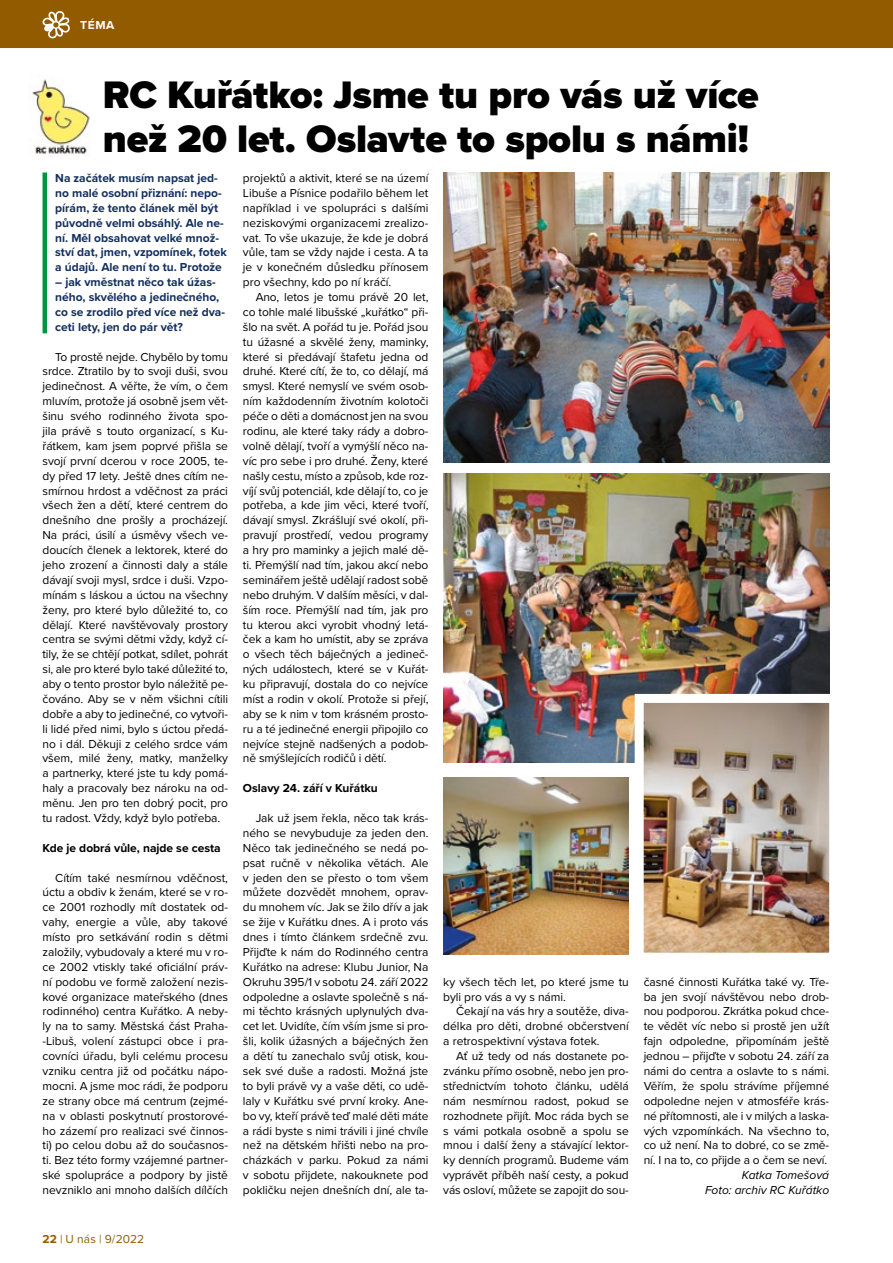
<style>
.page{position:relative;width:893px;height:1263px;background:#fff}
.page>*{position:absolute;margin:0;border:0;box-sizing:border-box;transform-origin:0 0}
.nadpis-01{font:900 39.75px/44.7px "Proxima Nova";letter-spacing:-.005em;color:#000}
.text{font:12px/14.9px "Proxima Nova";letter-spacing:-.005em;color:#000;text-align:justify}
.perex{font:700 12px/14.9px "Proxima Nova";color:#132f5e}
.nadpis-02{font:700 12px "Proxima Nova";color:#000}
.podpis{font:italic 12px "Proxima Nova";color:#000}
.t1{font:12px "Proxima Nova";letter-spacing:.005em;color:#935b00}
.t2{font:700 12px "Proxima Nova";color:#fff}
.s1{font-weight:700}
</style>
<div class="page">
<div style="left:0;top:0;width:893px;height:48px;background:#935b00"></div>
<svg style="left:42px;top:11px;width:28px;height:27px"></svg>
<hr style="left:43px;top:172px;width:4px;height:161px;background:#009641">
<img style="left:28px;top:79px;width:62px;height:75px">
<img style="left:443px;top:172px;width:386px;height:290px">
<img style="left:443px;top:473px;width:386px;height:290px">
<img style="left:630px;top:689px;width:200px;height:264px">
<img style="left:443px;top:777px;width:186px;height:177px">
<p class="t2" style="left:80px;top:16px;width:36px">TÉMA</p>
<p class="nadpis-01" style="left:103px;top:72px;width:658px">RC Kuřátko: Jsme tu pro vás už více než 20 let. Oslavte to spolu s námi!</p>
<p class="perex" style="left:55px;top:170px;width:173px">Na začátek musím napsat jed&shy;no malé osobní přiznání: nepo&shy;pírám, že tento článek měl být původně velmi obsáhlý. Ale ne&shy;ní. Měl obsahovat velké množ&shy;ství dat, jmen, vzpomínek, fotek a údajů. Ale není to tu. Protože</p>
<p class="perex" style="left:55px;top:274px;width:171px">– jak vměstnat něco tak úžas&shy;ného, skvělého a jedinečného, co se zrodilo před více než dva&shy;ceti lety, jen do pár vět?</p>
<p class="text" style="left:43px;top:349px;width:187px;text-indent:13px">To prostě nejde. Chybělo by tomu srdce. Ztratilo by to svoji duši, svou jedinečnost. A věřte, že vím, o čem mluvím, protože já osobně jsem vět&shy;šinu svého rodinného života spo&shy;jila právě s touto organizací, s Ku&shy;řátkem, kam jsem poprvé přišla se svojí první dcerou v roce 2005, te&shy;dy před 17 lety. Ještě dnes cítím ne&shy;smírnou hrdost a vděčnost za práci všech žen a dětí, které centrem do dnešního dne prošly a procházejí.<br>Na práci, úsilí a úsměvy všech ve&shy;doucích členek a lektorek, které do jeho zrození a činnosti daly a stále dávají svoji mysl, srdce i duši. Vzpo&shy;mínám s láskou a úctou na všechny ženy, pro které bylo důležité to, co dělají. Které navštěvovaly prostory centra se svými dětmi vždy, když cí&shy;tily, že se chtějí potkat, sdílet, pohrát si, ale pro které bylo také důležité to, aby o tento prostor bylo náležitě pe&shy;čováno. Aby se v něm všichni cítili dobře a aby to jedinečné, co vytvoři&shy;li lidé před nimi, bylo s úctou předá&shy;no i dál. Děkuji z celého srdce vám všem, milé ženy, matky, manželky a partnerky, které jste tu kdy pomá&shy;haly a pracovaly bez nároku na od&shy;měnu. Jen pro ten dobrý pocit, pro tu radost. Vždy, když bylo potřeba.</p>
<p class="nadpis-02" style="left:43px;top:839px;width:180px">Kde je dobrá vůle, najde se cesta</p>
<p class="text" style="left:43px;top:869px;width:187px;text-indent:13px">Cítím také nesmírnou vděčnost, úctu a obdiv k ženám, které se v ro&shy;ce 2001 rozhodly mít dostatek od&shy;vahy, energie a vůle, aby takové místo pro setkávání rodin s dětmi založily, vybudovaly a které mu v ro&shy;ce 2002 vtiskly také oficiální práv&shy;ní podobu ve formě založení nezis&shy;kové organizace mateřského (dnes rodinného) centra Kuřátko. A neby&shy;ly na to samy. Městská část Praha--Libuš, volení zástupci obce i pra&shy;covníci úřadu, byli celému procesu vzniku centra již od počátku nápo&shy;mocni. A jsme moc rádi, že podporu ze strany obce má centrum (zejmé&shy;na v oblasti poskytnutí prostorové&shy;ho zázemí pro realizaci své činnos&shy;ti) po celou dobu až do současnos&shy;ti. Bez této formy vzájemné partner&shy;ské spolupráce a podpory by jistě nevzniklo ani mnoho dalších dílčích</p>
<p class="text" style="left:243px;top:170px;width:187px">projektů a aktivit, které se na území Libuše a Písnice podařilo během let například i ve spolupráci s dalšími neziskovými organizacemi zrealizo&shy;vat. To vše ukazuje, že kde je dobrá vůle, tam se vždy najde i cesta. A ta je v konečném důsledku přínosem pro všechny, kdo po ní kráčí.</p>
<p class="text" style="left:243px;top:289px;width:187px;text-indent:13px">Ano, letos je tomu právě 20 let, co tohle malé libušské „kuřátko“ při&shy;šlo na svět. A pořád tu je. Pořád jsou tu úžasné a skvělé ženy, maminky, které si předávají štafetu jedna od druhé. Které cítí, že to, co dělají, má smysl. Které nemyslí ve svém osob&shy;ním každodenním životním kolotoči péče o děti a domácnost jen na svou rodinu, ale které taky rády a dobro&shy;volně dělají, tvoří a vymýšlí něco na&shy;víc pro sebe i pro druhé. Ženy, které našly cestu, místo a způsob, kde roz&shy;víjí svůj potenciál, kde dělají to, co je potřeba, a kde jim věci, které tvoří, dávají smysl. Zkrášlují své okolí, při&shy;pravují prostředí, vedou programy a hry pro maminky a jejich malé dě&shy;ti. Přemýšlí nad tím, jakou akcí nebo seminářem ještě udělají radost sobě nebo druhým. V dalším měsíci, v dal&shy;ším roce. Přemýšlí nad tím, jak pro tu kterou akci vyrobit vhodný letá&shy;ček a kam ho umístit, aby se zpráva o všech těch báječných a jedineč&shy;ných událostech, které se v Kuřát&shy;ku připravují, dostala do co nejvíce míst a rodin v okolí. Protože si přejí, aby se k nim v tom krásném prosto&shy;ru a té jedinečné energii připojilo co nejvíce stejně nadšených a podob&shy;ně smýšlejících rodičů i dětí.</p>
<p class="nadpis-02" style="left:243px;top:779px;width:136px">Oslavy 24. září v Kuřátku</p>
<p class="text" style="left:243px;top:810px;width:187px;text-indent:13px">Jak už jsem řekla, něco tak krás&shy;ného se nevybuduje za jeden den.<br>Něco tak jedinečného se nedá po&shy;psat ručně v několika větách. Ale v jeden den se přesto o tom všem můžete dozvědět mnohem, oprav&shy;du mnohem víc. Jak se žilo dřív a jak se žije v Kuřátku dnes. A i proto vás dnes i tímto článkem srdečně zvu.<br>Přijďte k nám do Rodinného centra Kuřátko na adrese: Klubu Junior, Na Okruhu 395/1 v sobotu 24. září 2022 odpoledne a oslavte společně s ná&shy;mi těchto krásných uplynulých dva&shy;cet let. Uvidíte, čím vším jsme si pro&shy;šli, kolik úžasných a báječných žen a dětí tu zanechalo svůj otisk, kou&shy;sek své duše a radosti. Možná jste to byli právě vy a vaše děti, co udě&shy;laly v Kuřátku své první kroky. Ane&shy;bo vy, kteří právě teď malé děti máte a rádi byste s nimi trávili i jiné chvíle než na dětském hřišti nebo na pro&shy;cházkách v parku. Pokud za námi v sobotu přijdete, nakouknete pod pokličku nejen dnešních dní, ale ta-</p>
<p class="text" style="left:443px;top:974px;width:187px">ky všech těch let, po které jsme tu byli pro vás a vy s námi.</p>
<p class="text" style="left:443px;top:1003px;width:187px;text-indent:13px">Čekají na vás hry a soutěže, diva&shy;délka pro děti, drobné občerstvení a retrospektivní výstava fotek.</p>
<p class="text" style="left:443px;top:1048px;width:187px;text-indent:13px">Ať už tedy od nás dostanete po&shy;zvánku přímo osobně, nebo jen pro&shy;střednictvím tohoto článku, udělá nám nesmírnou radost, pokud se rozhodnete přijít. Moc ráda bych se s vámi potkala osobně a spolu se mnou i další ženy a stávající lektor&shy;ky denních programů. Budeme vám vyprávět příběh naší cesty, a pokud vás osloví, můžete se zapojit do sou-</p>
<p class="text" style="left:644px;top:974px;width:187px">časné činnosti Kuřátka také vy. Tře&shy;ba jen svojí návštěvou nebo drob&shy;nou podporou. Zkrátka pokud chce&shy;te vědět víc nebo si prostě jen užít fajn odpoledne, připomínám ještě jednou – přijďte v sobotu 24. září za námi do centra a oslavte to s námi.<br>Věřím, že spolu strávíme příjemné odpoledne nejen v atmosféře krás&shy;né přítomnosti, ale i v milých a laska&shy;vých vzpomínkách. Na všechno to, co už není. Na to dobré, co se změ&shy;ní. I na to, co přijde a o čem se neví.</p>
<p class="podpis" style="left:742px;top:1166px;width:89px">Katka Tomešová</p>
<p class="podpis" style="left:705px;top:1181px;width:126px">Foto: archiv RC Kuřátko</p>
<p class="t1" style="left:43px;top:1230px;width:103px"><span class="s1">22</span> | U nás | 9/2022</p>
</div>
